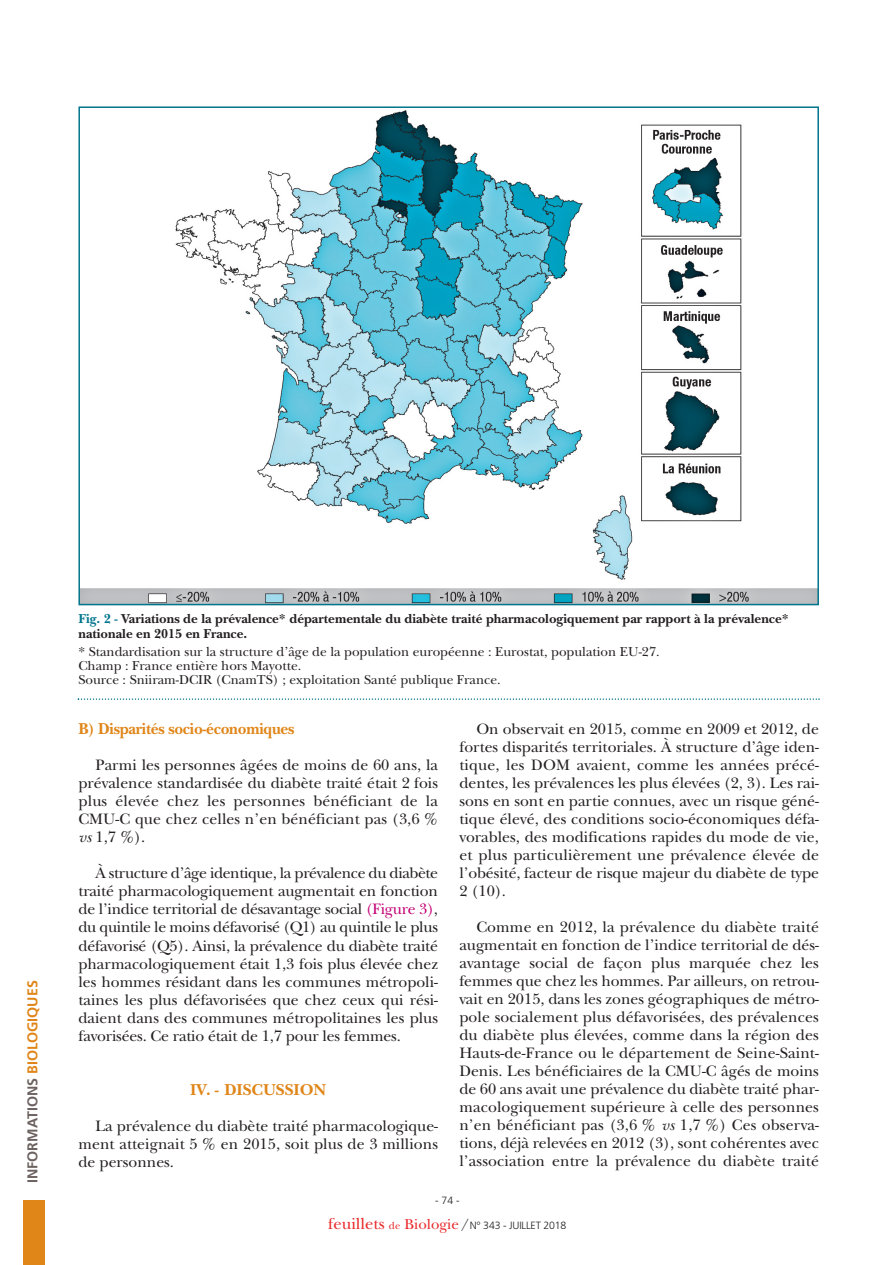
<style>
.page{position:relative;width:895px;height:1265px;background:#fff}
.page>*{position:absolute;margin:0;border:0;box-sizing:border-box;transform-origin:0 0}
.t1{font:700 16.5px "New Baskerville";letter-spacing:-.015em;color:#e08619;scale:.95 1}
.t2{font:16.5px "New Baskerville Bold SC";letter-spacing:-.005em;color:#e08619}
.t3{font:15.75px/18px "New Baskerville";letter-spacing:.005em;color:#231f20;text-align:justify}
.t4{font:700 14.25px "Frutiger";color:#6c6360}
.t5{font:13.5px/14.2px "New Baskerville";color:#231f20}
.t6{font:700 13.5px/14.2px "New Baskerville";color:#231f20}
.t7{font:300 10.5px "Frutiger";letter-spacing:-.015em;color:#231f20}
.s1{color:#e08619}
.s2{color:#00758c}
.s3{font-style:italic}
.s4{color:#c30175}
.s5{font-family:"New Baskerville";font-weight:400;font-size:16.5px;color:#e9292b}
.s6{font-family:"New Baskerville";font-weight:400;color:#e9292b}
.s7{font-family:"New Baskerville";font-weight:400;font-size:15px;color:#e9292b}
.s8{font-family:"New Baskerville";font-weight:400;font-size:15px}
</style>
<div class="page">
<div style="left:23px;top:1199px;width:21px;height:65px;background:#e08619"></div>
<img style="left:81px;top:110px;width:734px;height:492px">
<div style="left:78px;top:106px;width:740px;height:499px;border:2px solid #00758c"></div>
<svg style="left:78px;top:698px;width:741px;height:1px"></svg>
<p class="t4" style="left:27px;top:1182px;width:204px;rotate:-90deg">INFORMATIONS <span class="s1">BIOLOGIQUES</span></p>
<p class="t6" style="left:78px;top:613px;width:711px"><span class="s2">Fig. 2 -</span> Variations de la prévalence* départementale du diabète traité pharmacologiquement par rapport à la prévalence* nationale en 2015 en France.</p>
<p class="t5" style="left:78px;top:645px;width:582px">* Standardisation sur la structure d’âge de la population européenne : Eurostat, population EU-27.<br>Champ : France entière hors Mayotte.<br>Source : Sniiram-DCIR (CnamTS) ; exploitation Santé publique France.</p>
<p class="t1" style="left:78px;top:723px;width:229px">B) Disparités socio-économiques</p>
<p class="t3" style="left:78px;top:757px;width:361px;text-indent:17px">Parmi les personnes âgées de moins de 60 ans, la prévalence standardisée du diabète traité était 2 fois plus élevée chez les personnes bénéficiant de la CMU-C que chez celles n’en bénéficiant pas (3,6 % <span class="s3">vs</span> 1,7 %).</p>
<p class="t3" style="left:78px;top:865px;width:361px;text-indent:17px">À structure d’âge identique, la prévalence du diabète traité pharmacologiquement augmentait en fonction de l’indice territorial de désavantage social <span class="s4">(Figure 3)</span>, du quintile le moins défavorisé (Q1) au quintile le plus défavorisé (Q5). Ainsi, la prévalence du diabète traité pharmacologiquement était 1,3 fois plus élevée chez les hommes résidant dans les communes métropoli&shy;taines les plus défavorisées que chez ceux qui rési&shy;daient dans des communes métropolitaines les plus favorisées. Ce ratio était de 1,7 pour les femmes.</p>
<p class="t2" style="left:190px;top:1082px;width:138px">IV. - DISCUSSION</p>
<p class="t3" style="left:78px;top:1117px;width:361px;text-indent:17px">La prévalence du diabète traité pharmacologique&shy;ment atteignait 5 % en 2015, soit plus de 3 millions de personnes.</p>
<p class="t3" style="left:459px;top:721px;width:361px;text-indent:17px">On observait en 2015, comme en 2009 et 2012, de fortes disparités territoriales. À structure d’âge iden&shy;tique, les DOM avaient, comme les années précé&shy;dentes, les prévalences les plus élevées (2, 3). Les rai&shy;sons en sont en partie connues, avec un risque géné&shy;tique élevé, des conditions socio-économiques défa&shy;vorables, des modifications rapides du mode de vie, et plus particulièrement une prévalence élevée de l’obésité, facteur de risque majeur du diabète de type 2 (10).</p>
<p class="t3" style="left:459px;top:919px;width:361px;text-indent:17px">Comme en 2012, la prévalence du diabète traité augmentait en fonction de l’indice territorial de dés&shy;avantage social de façon plus marquée chez les femmes que chez les hommes. Par ailleurs, on retrou&shy;vait en 2015, dans les zones géographiques de métro&shy;pole socialement plus défavorisées, des prévalences du diabète plus élevées, comme dans la région des Hauts-de-France ou le département de Seine-Saint-Denis. Les bénéficiaires de la CMU-C âgés de moins de 60 ans avait une prévalence du diabète traité phar&shy;macologiquement supérieure à celle des personnes n’en bénéficiant pas (3,6 % <span class="s3">vs</span> 1,7 %) Ces observa&shy;tions, déjà relevées en 2012 (3), sont cohérentes avec l’association entre la prévalence du diabète traité</p>
<p class="t7" style="left:435px;top:1195px;width:26px">-74-</p>
<p class="t7" style="left:328px;top:1220px;width:240px"><span class="s5">feuillets</span> <span class="s6">de</span> <span class="s7">Biologie</span><span class="s8">/</span>N° 343 - JUILLET 2018</p>
</div>
